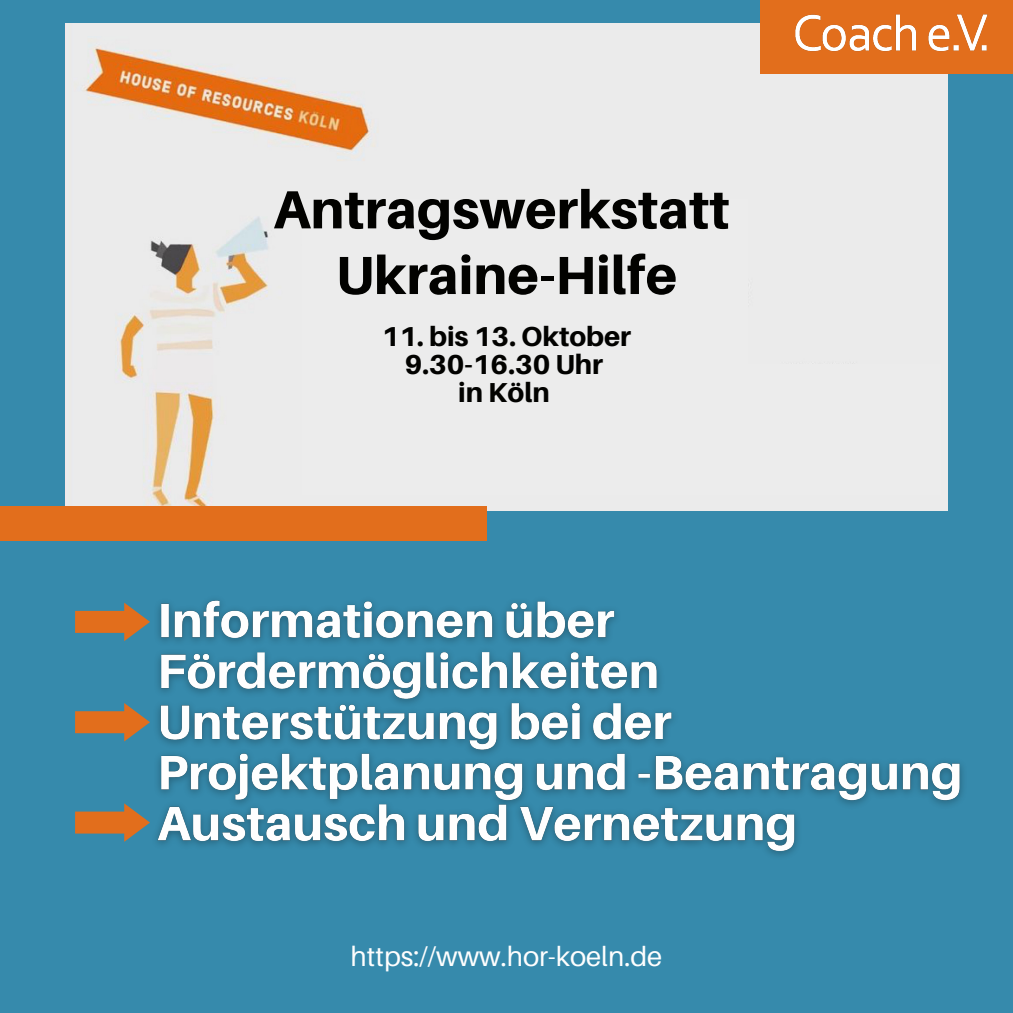
<style>
.page{position:relative;width:1013px;height:1013px;background:#fff}
.page>*{position:absolute;margin:0;border:0;box-sizing:border-box;transform-origin:0 0}
.t1{font:800 53.75px/65.6px "Aileron";color:#020200;text-align:center}
.t2{font:800 27.5px/28.1px "Aileron";color:#020200;text-align:center}
.t3{font:27.5px "Aileron";color:#fefefe}
</style>
<div class="page">
<div style="left:0;top:0;width:1012px;height:1012px;background:#368aac"></div>
<img style="left:65px;top:24px;width:882px;height:487px">
<div style="left:760px;top:0;width:252px;height:74px;background:#e26e1c"></div>
<div style="left:0;top:506px;width:487px;height:34px;background:#e26e1c"></div>
<div style="left:302px;top:364px;width:639px;height:130px;background:#ececec"></div>
<img style="left:124px;top:600px;width:839px;height:256px">
<div style="left:302px;top:199px;width:446px;height:165px;background:#ececec"></div>
<svg style="left:75px;top:602px;width:75px;height:39px"></svg>
<svg style="left:75px;top:703px;width:75px;height:38px"></svg>
<svg style="left:75px;top:803px;width:75px;height:38px"></svg>
<img style="left:795px;top:14px;width:193px;height:38px">
<h1 class="t1" style="left:273px;top:176px;width:457px">Antragswerkstatt<br>Ukraine-Hilfe</h1>
<p class="t2" style="left:382px;top:322px;width:251px">11. bis 13. Oktober<br>9.30-16.30 Uhr<br>in Köln</p>
<p class="t3" style="left:350px;top:939px;width:313px">https://www.hor-koeln.de</p>
</div>
